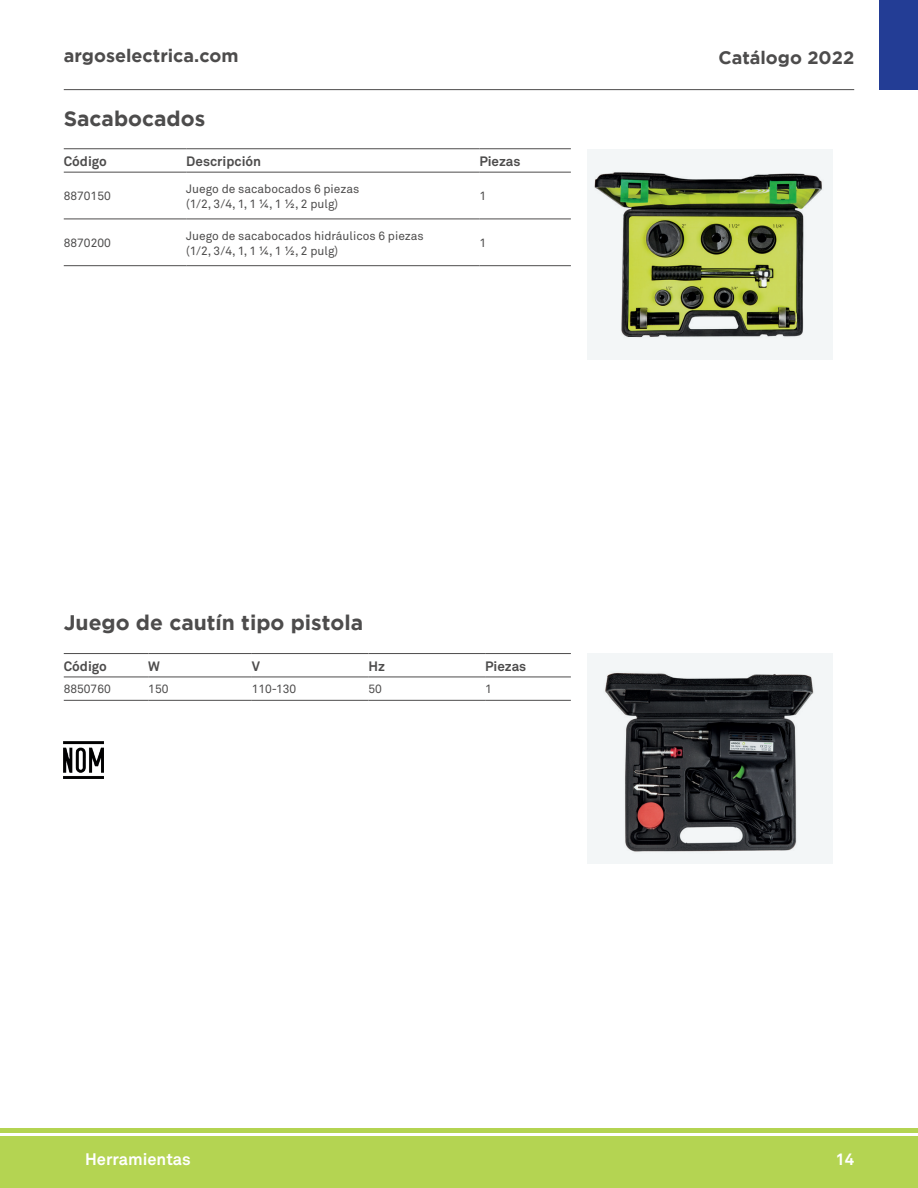
<style>
.page{position:relative;width:918px;height:1188px;background:#fff}
.page>*{position:absolute;margin:0;border:0;box-sizing:border-box;transform-origin:0 0}
.t1{font:700 21px "Gotham";color:#4d4c4c}
.t2{font:700 18px "Gotham";color:#4d4c4c}
.t3{font:700 16.5px "Akkurat Pro";color:#fff}
.t4{font:700 13.5px "Akkurat Pro";color:#4d4c4c}
.t5{font:12px/15px "Akkurat Pro";color:#4d4c4c}
</style>
<div class="page">
<hr style="left:64px;top:89px;width:790px;height:1px;background:#4d4c4c">
<div style="left:0;top:1137px;width:918px;height:51px;background:#b4d452"></div>
<div style="left:0;top:1128px;width:918px;height:5px;background:#b4d452"></div>
<div style="left:880px;top:0;width:38px;height:89px;background:#233d95"></div>
<div style="left:588px;top:149px;width:245px;height:211px;background:#f3f6f7"></div>
<div style="left:588px;top:653px;width:245px;height:211px;background:#f3f6f7"></div>
<hr style="left:64px;top:219px;width:122px;height:1px;background:#4d4c4c">
<hr style="left:186px;top:219px;width:293px;height:1px;background:#4d4c4c">
<hr style="left:479px;top:219px;width:92px;height:1px;background:#4d4c4c">
<hr style="left:64px;top:265px;width:122px;height:1px;background:#4d4c4c">
<hr style="left:186px;top:265px;width:293px;height:1px;background:#4d4c4c">
<hr style="left:479px;top:265px;width:92px;height:1px;background:#4d4c4c">
<hr style="left:64px;top:148px;width:122px;height:1px;background:#4d4c4c">
<hr style="left:186px;top:148px;width:293px;height:1px;background:#4d4c4c">
<hr style="left:479px;top:148px;width:92px;height:1px;background:#4d4c4c">
<hr style="left:64px;top:172px;width:122px;height:1px;background:#4d4c4c">
<hr style="left:186px;top:172px;width:293px;height:1px;background:#4d4c4c">
<hr style="left:479px;top:172px;width:92px;height:1px;background:#4d4c4c">
<hr style="left:64px;top:700px;width:84px;height:1px;background:#4d4c4c">
<hr style="left:148px;top:700px;width:104px;height:1px;background:#4d4c4c">
<hr style="left:252px;top:700px;width:117px;height:1px;background:#4d4c4c">
<hr style="left:369px;top:700px;width:116px;height:1px;background:#4d4c4c">
<hr style="left:485px;top:700px;width:86px;height:1px;background:#4d4c4c">
<hr style="left:64px;top:653px;width:84px;height:1px;background:#4d4c4c">
<hr style="left:148px;top:653px;width:104px;height:1px;background:#4d4c4c">
<hr style="left:252px;top:653px;width:117px;height:1px;background:#4d4c4c">
<hr style="left:369px;top:653px;width:116px;height:1px;background:#4d4c4c">
<hr style="left:485px;top:653px;width:86px;height:1px;background:#4d4c4c">
<hr style="left:64px;top:677px;width:84px;height:1px;background:#4d4c4c">
<hr style="left:148px;top:677px;width:104px;height:1px;background:#4d4c4c">
<hr style="left:252px;top:677px;width:117px;height:1px;background:#4d4c4c">
<hr style="left:369px;top:677px;width:116px;height:1px;background:#4d4c4c">
<hr style="left:485px;top:677px;width:86px;height:1px;background:#4d4c4c">
<img style="left:605px;top:673px;width:209px;height:179px">
<img style="left:594px;top:172px;width:228px;height:166px">
<img style="left:64px;top:742px;width:39px;height:36px">
<h2 class="t2" style="left:64px;top:45px;width:176px">argoselectrica.com</h2>
<h2 class="t2" style="left:718px;top:47px;width:137px">Catálogo 2022</h2>
<h1 class="t1" style="left:64px;top:106px;width:143px">Sacabocados</h1>
<p class="t4" style="left:64px;top:153px;width:45px">Código</p>
<p class="t4" style="left:186px;top:153px;width:76px">Descripción</p>
<p class="t4" style="left:479px;top:153px;width:43px">Piezas</p>
<p class="t5" style="left:64px;top:189px;width:49px">8870150</p>
<p class="t5" style="left:186px;top:181px;width:175px">Juego de sacabocados 6 piezas (1/2, 3/4, 1, 1 ¼, 1 ½, 2 pulg)</p>
<p class="t5" style="left:479px;top:189px;width:8px">1</p>
<p class="t5" style="left:64px;top:236px;width:49px">8870200</p>
<p class="t5" style="left:186px;top:228px;width:239px">Juego de sacabocados hidráulicos 6 piezas (1/2, 3/4, 1, 1 ¼, 1 ½, 2 pulg)</p>
<p class="t5" style="left:479px;top:236px;width:8px">1</p>
<h1 class="t1" style="left:64px;top:610px;width:301px">Juego de cautín tipo pistola</h1>
<p class="t4" style="left:64px;top:657px;width:45px">Código</p>
<p class="t4" style="left:148px;top:657px;width:13px">W</p>
<p class="t4" style="left:252px;top:657px;width:10px">V</p>
<p class="t4" style="left:369px;top:657px;width:18px">Hz</p>
<p class="t4" style="left:485px;top:657px;width:43px">Piezas</p>
<p class="t5" style="left:64px;top:682px;width:49px">8850760</p>
<p class="t5" style="left:148px;top:682px;width:22px">150</p>
<p class="t5" style="left:252px;top:682px;width:46px">110-130</p>
<p class="t5" style="left:368px;top:682px;width:15px">50</p>
<p class="t5" style="left:485px;top:682px;width:8px">1</p>
<h3 class="t3" style="left:85px;top:1149px;width:107px">Herramientas</h3>
<h3 class="t3" style="left:835px;top:1149px;width:20px">14</h3>
</div>
